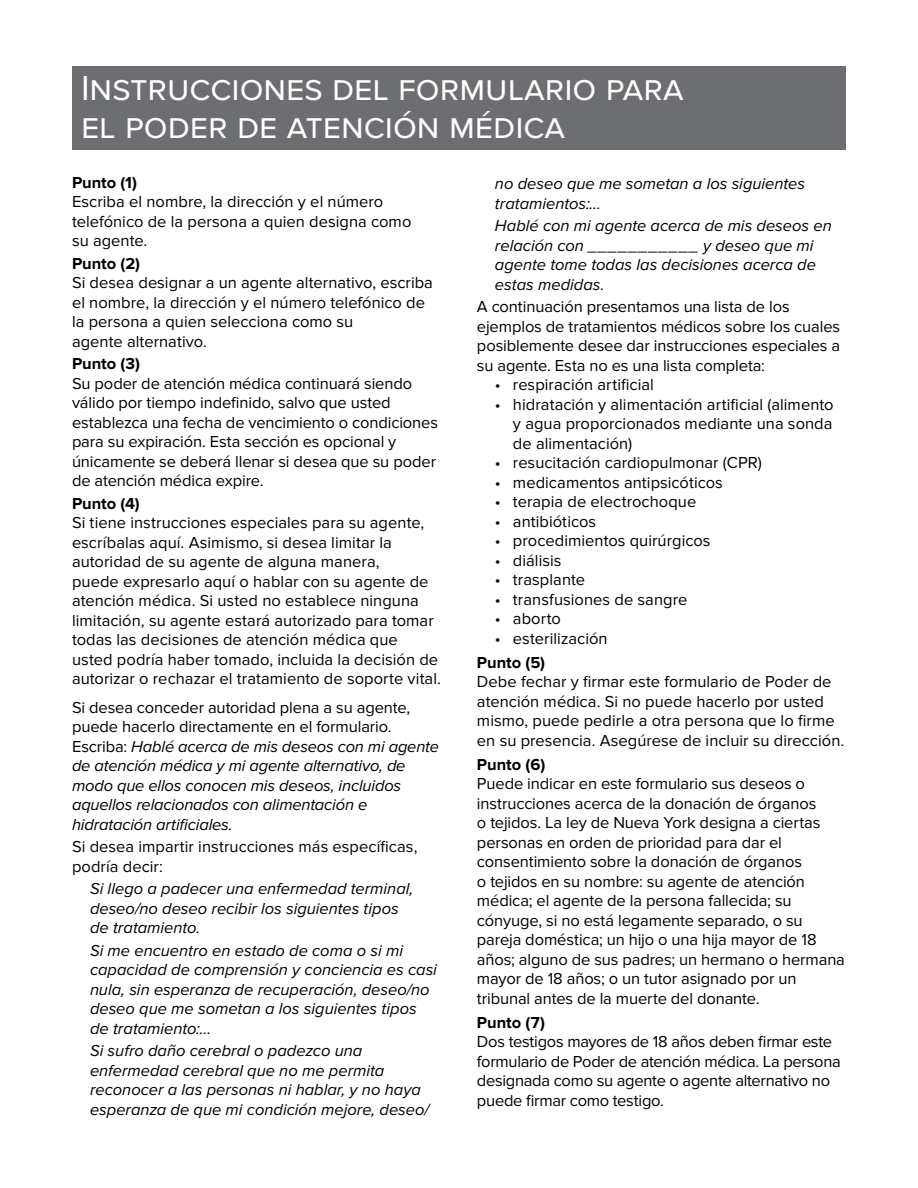
<style>
.page{position:relative;width:918px;height:1188px;background:#fff}
.page>*{position:absolute;margin:0;border:0;box-sizing:border-box;transform-origin:0 0}
.t1{font:36px/37.5px "Proxima Nova";color:#fff}
.t2{font:16.5px/19.5px "Proxima Nova";color:#000}
.t3{font:italic 16.5px/19.5px "Proxima Nova";letter-spacing:-.005em;color:#000}
.t4{font:700 16.5px "Proxima Nova";color:#000}
.s1{font-style:normal}
</style>
<div class="page">
<div style="left:72px;top:66px;width:774px;height:84px;background:#6d6e71"></div>
<h1 class="t1" style="left:81px;top:70px;width:604px">Instrucciones del formulario para el poder de atención médica</h1>
<p class="t4" style="left:72px;top:175px;width:67px">Punto (1)</p>
<p class="t2" style="left:72px;top:192px;width:341px">Escriba el nombre, la dirección y el número telefónico de la persona a quien designa como su agente.</p>
<p class="t4" style="left:72px;top:256px;width:70px">Punto (2)</p>
<p class="t2" style="left:72px;top:273px;width:363px">Si desea designar a un agente alternativo, escriba el nombre, la dirección y el número telefónico de la persona a quien selecciona como su<br>agente alternativo.</p>
<p class="t4" style="left:72px;top:356px;width:70px">Punto (3)</p>
<p class="t2" style="left:72px;top:374px;width:368px">Su poder de atención médica continuará siendo válido por tiempo indefnido, salvo que usted establezca una fecha de vencimiento o condiciones para su expiración. Esta sección es opcional y únicamente se deberá llenar si desea que su poder de atención médica expire.</p>
<p class="t4" style="left:72px;top:496px;width:69px">Punto (4)</p>
<p class="t2" style="left:72px;top:513px;width:370px">Si tiene instrucciones especiales para su agente, escríbalas aquí. Asimismo, si desea limitar la autoridad de su agente de alguna manera,<br>puede expresarlo aquí o hablar con su agente de atención médica. Si usted no establece ninguna limitación, su agente estará autorizado para tomar todas las decisiones de atención médica que usted podría haber tomado, incluida la decisión de autorizar o rechazar el tratamiento de soporte vital.</p>
<p class="t3" style="left:72px;top:698px;width:369px"><span class="s1">Si desea conceder autoridad plena a su agente, puede hacerlo directamente en el formulario.<br>Escriba:</span> Hablé acerca de mis deseos con mi agente de atención médica y mi agente alternativo, de modo que ellos conocen mis deseos, incluidos aquellos relacionados con alimentación e hidratación artifciales.</p>
<p class="t2" style="left:72px;top:837px;width:347px">Si desea impartir instrucciones más específcas, podría decir:</p>
<p class="t3" style="left:90px;top:879px;width:325px">Si llego a padecer una enfermedad terminal, deseo/no deseo recibir los siguientes tipos de tratamiento.</p>
<p class="t3" style="left:90px;top:941px;width:349px">Si me encuentro en estado de coma o si mi capacidad de comprensión y conciencia es casi nula, sin esperanza de recuperación, deseo/no deseo que me sometan a los siguientes tipos de tratamiento:…</p>
<p class="t3" style="left:90px;top:1041px;width:341px">Si sufro daño cerebral o padezco una enfermedad cerebral que no me permita reconocer a las personas ni hablar, y no haya esperanza de que mi condición mejore, deseo/</p>
<p class="t3" style="left:495px;top:174px;width:312px">no deseo que me sometan a los siguientes tratamientos:…</p>
<p class="t3" style="left:495px;top:216px;width:338px">Hablé con mi agente acerca de mis deseos en relación con ___________ y deseo que mi agente tome todas las decisiones acerca de estas medidas.</p>
<p class="t2" style="left:477px;top:297px;width:365px">A continuación presentamos una lista de los ejemplos de tratamientos médicos sobre los cuales posiblemente desee dar instrucciones especiales a su agente. Esta no es una lista completa:</p>
<p class="t2" style="left:495px;top:375px;width:160px">• respiración artifcial</p>
<p class="t2" style="left:513px;top:395px;width:322px;text-align:justify;text-indent:-18px">• hidratación y alimentación artifcial (alimento y agua proporcionados mediante una sonda de alimentación)</p>
<p class="t2" style="left:495px;top:453px;width:268px">• resucitación cardiopulmonar (CPR)</p>
<p class="t2" style="left:495px;top:473px;width:229px">• medicamentos antipsicóticos</p>
<p class="t2" style="left:495px;top:492px;width:203px">• terapia de electrochoque</p>
<p class="t2" style="left:495px;top:512px;width:103px">• antibióticos</p>
<p class="t2" style="left:495px;top:531px;width:217px">• procedimientos quirúrgicos</p>
<p class="t2" style="left:495px;top:551px;width:68px">• diálisis</p>
<p class="t2" style="left:495px;top:570px;width:92px">• trasplante</p>
<p class="t2" style="left:495px;top:590px;width:194px">• transfusiones de sangre</p>
<p class="t2" style="left:495px;top:609px;width:68px">• aborto</p>
<p class="t2" style="left:495px;top:629px;width:114px">• esterilización</p>
<p class="t4" style="left:477px;top:655px;width:70px">Punto (5)</p>
<p class="t2" style="left:477px;top:672px;width:369px">Debe fechar y frmar este formulario de Poder de atención médica. Si no puede hacerlo por usted mismo, puede pedirle a otra persona que lo frme en su presencia. Asegúrese de incluir su dirección.</p>
<p class="t4" style="left:477px;top:757px;width:70px">Punto (6)</p>
<p class="t2" style="left:477px;top:774px;width:370px">Puede indicar en este formulario sus deseos o instrucciones acerca de la donación de órganos<br>o tejidos. La ley de Nueva York designa a ciertas personas en orden de prioridad para dar el consentimiento sobre la donación de órganos<br>o tejidos en su nombre: su agente de atención médica; el agente de la persona fallecida; su cónyuge, si no está legamente separado, o su pareja doméstica; un hijo o una hija mayor de 18 años; alguno de sus padres; un hermano o hermana mayor de 18 años; o un tutor asignado por un tribunal antes de la muerte del donante.</p>
<p class="t4" style="left:477px;top:1015px;width:69px">Punto (7)</p>
<p class="t2" style="left:477px;top:1032px;width:365px">Dos testigos mayores de 18 años deben frmar este formulario de Poder de atención médica. La persona designada como su agente o agente alternativo no puede frmar como testigo.</p>
</div>
